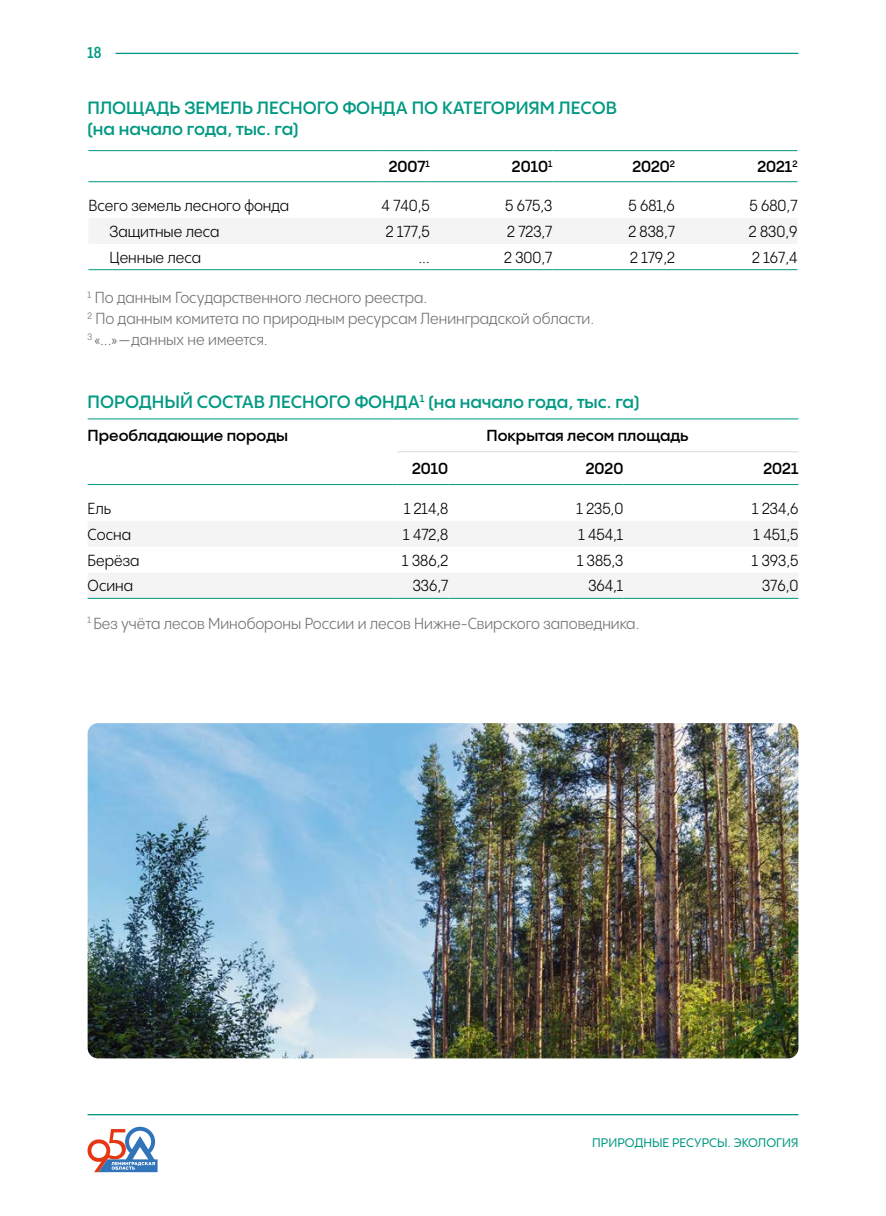
<style>
.page{position:relative;width:886px;height:1216px;background:#fff}
.page>*{position:absolute;margin:0;border:0;box-sizing:border-box;transform-origin:0 0}
.t1{font:600 17.5px/21px "PP Pangram Sans";color:#009982}
.t2{font:15.75px "PP Pangram Sans Compact";color:#000}
.t3{font:15.75px/21px "PP Pangram Sans Compact";color:#706f6f}
.t4{font:600 15.75px "PP Pangram Sans";color:#000}
.t5{font:600 condensed 15.75px "PP Pangram Sans";color:#009982}
.t6{font:500 12.25px "PP Pangram Sans";color:#009982}
</style>
<div class="page">
<hr style="left:116px;top:53px;width:682px;height:1px;background:#009982">
<hr style="left:88px;top:1113px;width:710px;height:2px;background:#009982">
<svg style="left:88px;top:1126px;width:69px;height:46px"></svg>
<div style="left:89px;top:218px;width:708px;height:25px;background:#f4f4f4"></div>
<hr style="left:88px;top:150px;width:293px;height:1px;background:#009982">
<hr style="left:381px;top:150px;width:49px;height:1px;background:#009982">
<hr style="left:430px;top:150px;width:122px;height:1px;background:#009982">
<hr style="left:552px;top:150px;width:123px;height:1px;background:#009982">
<hr style="left:675px;top:150px;width:122px;height:1px;background:#009982">
<hr style="left:88px;top:181px;width:293px;height:1px;background:#009982">
<hr style="left:381px;top:181px;width:49px;height:1px;background:#009982">
<hr style="left:430px;top:181px;width:122px;height:1px;background:#009982">
<hr style="left:552px;top:181px;width:123px;height:1px;background:#009982">
<hr style="left:675px;top:181px;width:122px;height:1px;background:#009982">
<hr style="left:88px;top:269px;width:293px;height:1px;background:#009982">
<hr style="left:381px;top:269px;width:49px;height:1px;background:#009982">
<hr style="left:430px;top:269px;width:122px;height:1px;background:#009982">
<hr style="left:552px;top:269px;width:123px;height:1px;background:#009982">
<hr style="left:675px;top:269px;width:122px;height:1px;background:#009982">
<svg style="left:88px;top:521px;width:710px;height:77px;fill:#f4f4f4"></svg>
<hr style="left:88px;top:418px;width:309px;height:1px;background:#009982">
<hr style="left:397px;top:418px;width:51px;height:1px;background:#009982">
<hr style="left:448px;top:418px;width:175px;height:1px;background:#009982">
<hr style="left:623px;top:418px;width:175px;height:1px;background:#009982">
<hr style="left:88px;top:484px;width:309px;height:1px;background:#009982">
<hr style="left:397px;top:484px;width:51px;height:1px;background:#009982">
<hr style="left:448px;top:484px;width:175px;height:1px;background:#009982">
<hr style="left:623px;top:484px;width:175px;height:1px;background:#009982">
<hr style="left:88px;top:598px;width:309px;height:1px;background:#009982">
<hr style="left:397px;top:598px;width:51px;height:1px;background:#009982">
<hr style="left:448px;top:598px;width:175px;height:1px;background:#009982">
<hr style="left:623px;top:598px;width:175px;height:1px;background:#009982">
<hr style="left:397px;top:451px;width:51px;height:1px;background:#dadada">
<hr style="left:448px;top:451px;width:175px;height:1px;background:#dadada">
<hr style="left:623px;top:451px;width:175px;height:1px;background:#dadada">
<img style="left:88px;top:723px;width:710px;height:335px">
<p class="t5" style="left:88px;top:43px;width:15px">18</p>
<p class="t1" style="left:88px;top:97px;width:531px">ПЛОЩАДЬ ЗЕМЕЛЬ ЛЕСНОГО ФОНДА ПО КАТЕГОРИЯМ ЛЕСОВ (на начало года, тыс. га)</p>
<p class="t4" style="left:389px;top:157px;width:43px">2007<sup>1</sup></p>
<p class="t4" style="left:512px;top:157px;width:42px">2010<sup>1</sup></p>
<p class="t4" style="left:632px;top:157px;width:44px">2020<sup>2</sup></p>
<p class="t4" style="left:757px;top:157px;width:41px">2021<sup>2</sup></p>
<p class="t2" style="left:88px;top:196px;width:202px">Всего земель лесного фонда</p>
<p class="t2" style="left:381px;top:196px;width:50px">4 740,5</p>
<p class="t2" style="left:505px;top:196px;width:49px">5 675,3</p>
<p class="t2" style="left:628px;top:196px;width:48px">5 681,6</p>
<p class="t2" style="left:749px;top:196px;width:49px">5 680,7</p>
<p class="t2" style="left:109px;top:222px;width:112px">Защитные леса</p>
<p class="t2" style="left:386px;top:222px;width:45px">2 177,5</p>
<p class="t2" style="left:507px;top:222px;width:47px">2 723,7</p>
<p class="t2" style="left:628px;top:222px;width:48px">2 838,7</p>
<p class="t2" style="left:749px;top:222px;width:50px">2 830,9</p>
<p class="t2" style="left:109px;top:247px;width:93px">Ценные леса</p>
<p class="t2" style="left:418px;top:247px;width:13px">...</p>
<p class="t2" style="left:504px;top:247px;width:50px">2 300,7</p>
<p class="t2" style="left:630px;top:247px;width:46px">2 179,2</p>
<p class="t2" style="left:752px;top:247px;width:47px">2 167,4</p>
<p class="t3" style="left:88px;top:287px;width:508px"><sup>1</sup> По данным Государственного лесного реестра.<br><sup>2</sup> По данным комитета по природным ресурсам Ленинградской области.<br><sup>3</sup> «...»—данных не имеется.</p>
<p class="t1" style="left:88px;top:391px;width:553px">ПОРОДНЫЙ СОСТАВ ЛЕСНОГО ФОНДА<sup>1</sup> (на начало года, тыс. га)</p>
<p class="t4" style="left:88px;top:426px;width:202px">Преобладающие породы</p>
<p class="t4" style="left:486px;top:426px;width:203px">Покрытая лесом площадь</p>
<p class="t4" style="left:412px;top:458px;width:38px">2010</p>
<p class="t4" style="left:586px;top:458px;width:39px">2020</p>
<p class="t4" style="left:763px;top:458px;width:36px">2021</p>
<p class="t2" style="left:88px;top:498px;width:25px">Ель</p>
<p class="t2" style="left:404px;top:498px;width:46px">1 214,8</p>
<p class="t2" style="left:576px;top:498px;width:48px">1 235,0</p>
<p class="t2" style="left:752px;top:498px;width:48px">1 234,6</p>
<p class="t2" style="left:88px;top:524px;width:45px">Сосна</p>
<p class="t2" style="left:403px;top:524px;width:46px">1 472,8</p>
<p class="t2" style="left:578px;top:524px;width:46px">1 454,1</p>
<p class="t2" style="left:753px;top:524px;width:46px">1 451,5</p>
<p class="t2" style="left:88px;top:550px;width:53px">Берёза</p>
<p class="t2" style="left:402px;top:550px;width:47px">1 386,2</p>
<p class="t2" style="left:577px;top:550px;width:48px">1 385,3</p>
<p class="t2" style="left:752px;top:550px;width:48px">1 393,5</p>
<p class="t2" style="left:88px;top:576px;width:47px">Осина</p>
<p class="t2" style="left:413px;top:576px;width:37px">336,7</p>
<p class="t2" style="left:588px;top:576px;width:36px">364,1</p>
<p class="t2" style="left:762px;top:576px;width:38px">376,0</p>
<p class="t3" style="left:88px;top:612px;width:553px"><sup>1</sup> Без учёта лесов Минобороны России и лесов Нижне-Свирского заповедника.</p>
<p class="t6" style="left:592px;top:1135px;width:208px">ПРИРОДНЫЕ РЕСУРСЫ. ЭКОЛОГИЯ</p>
</div>
